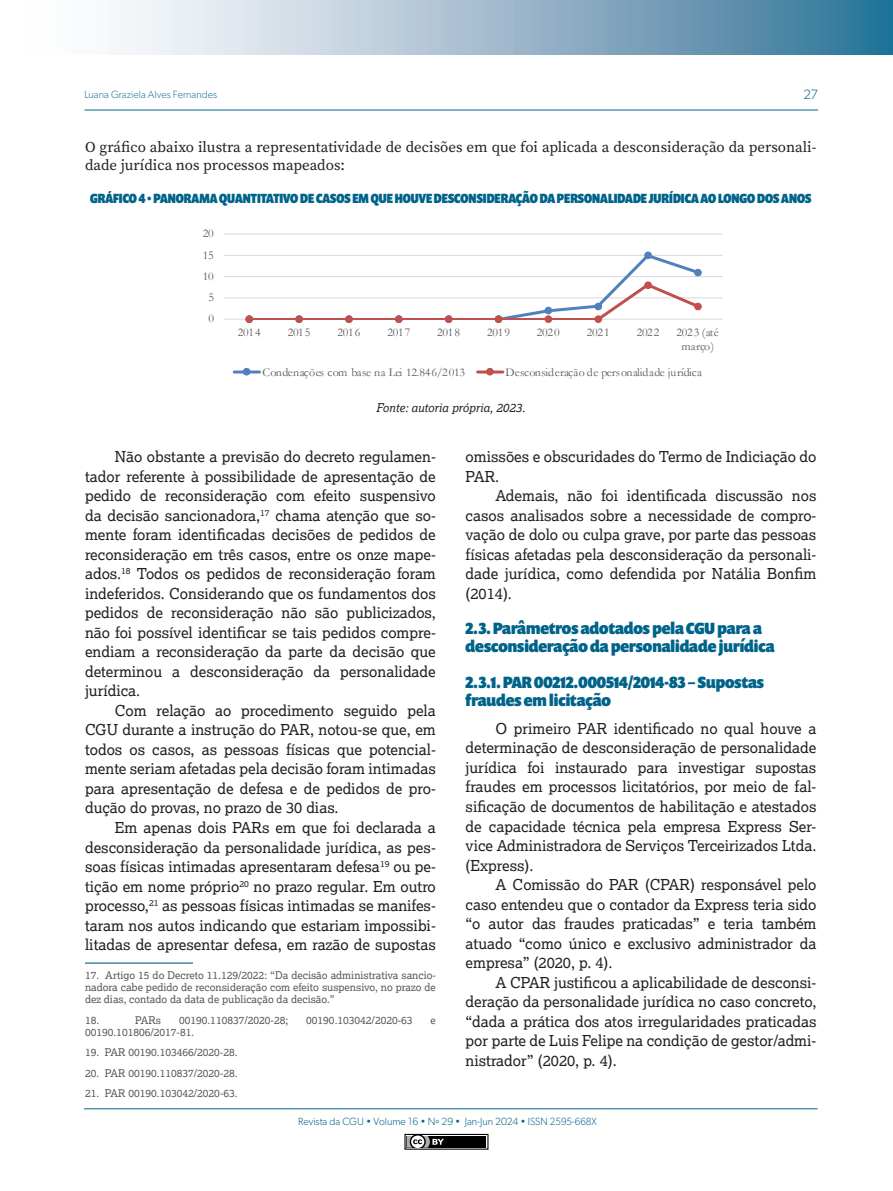
<style>
.page{position:relative;width:893px;height:1191px;background:#fff}
.page>*{position:absolute;margin:0;border:0;box-sizing:border-box;transform-origin:0 0}
.SUBTÍTULO_DUAS_COLUNAS{font:900 16.5px/18px "Prenton RP Cond";color:#006389}
.TEXTO_DUAS_COLUNAS{font:15px/19.5px "Lexia";color:#231f20;text-align:justify}
.TEXTO_CORRENTE{font:15px/18px "Source Serif Variable";color:#231f20}
.TITULO_TABELA_E_GRAFICO{font:900 13.5px "Prenton RP Cond";color:#006389;scale:.93 1}
.t1{font:300 13.5px "Gibson";color:#006389}
.t2{font:12px/14px "Garamond";letter-spacing:-.005em;color:#595959;text-align:center}
.FONTE_DE_DADOS_TABELA_E_GRAFICO{font:italic 12px "Lexia";color:#231f20}
.NOTA_DE_RODAPÉ{font:10.5px/12px "Lexia";color:#57585a;text-align:justify}
.t3{font:300 10.5px "Gibson";color:#006389}
.t4{font:300 10.5px "Gibson";color:#237699}
</style>
<div class="page">
<svg style="left:117px;top:0;width:776px;height:54px;background:#99b7cb"></svg>
<hr style="left:84px;top:110px;width:734px;height:1px;background:#006389">
<hr style="left:84px;top:1108px;width:734px;height:1px;background:#006389">
<div style="left:404px;top:1133px;width:84px;height:16px;border:1px solid #000"></div>
<div style="left:407px;top:1135px;width:79px;height:12px;background:#000"></div>
<svg style="left:407px;top:1135px;width:37px;height:12px"></svg>
<hr style="left:224px;top:297px;width:498px;height:1px;background:#d9d9d9">
<hr style="left:224px;top:276px;width:498px;height:1px;background:#d9d9d9">
<hr style="left:224px;top:255px;width:498px;height:1px;background:#d9d9d9">
<hr style="left:224px;top:233px;width:498px;height:1px;background:#d9d9d9">
<hr style="left:224px;top:319px;width:498px;height:1px;background:#d9d9d9">
<div style="left:644px;top:251px;width:8px;height:8px;border:1px solid #4f81bd;border-radius:50%"></div>
<div style="left:694px;top:269px;width:8px;height:7px;border:1px solid #4f81bd;border-radius:50%"></div>
<div style="left:245px;top:315px;width:8px;height:8px;border:1px solid #c0504d;border-radius:50%"></div>
<div style="left:295px;top:315px;width:8px;height:8px;border:1px solid #c0504d;border-radius:50%"></div>
<div style="left:345px;top:315px;width:8px;height:8px;border:1px solid #c0504d;border-radius:50%"></div>
<div style="left:395px;top:315px;width:8px;height:8px;border:1px solid #c0504d;border-radius:50%"></div>
<div style="left:445px;top:315px;width:7px;height:8px;border:1px solid #c0504d;border-radius:50%"></div>
<div style="left:495px;top:315px;width:7px;height:8px;border:1px solid #c0504d;border-radius:50%"></div>
<div style="left:545px;top:315px;width:7px;height:8px;border:1px solid #c0504d;border-radius:50%"></div>
<div style="left:594px;top:315px;width:8px;height:8px;border:1px solid #c0504d;border-radius:50%"></div>
<svg style="left:246px;top:252px;width:455px;height:70px"></svg>
<div style="left:644px;top:281px;width:8px;height:8px;border:1px solid #c0504d;border-radius:50%"></div>
<div style="left:695px;top:303px;width:6px;height:7px;background:#c0504d;border-radius:50%"></div>
<div style="left:694px;top:303px;width:8px;height:7px;border:1px solid #c0504d;border-radius:50%"></div>
<hr style="left:234px;top:370px;width:26px;height:3px;background:#4f81bd">
<div style="left:243px;top:368px;width:7px;height:7px;border:1px solid #4f81bd;border-radius:50%"></div>
<hr style="left:478px;top:370px;width:25px;height:3px;background:#c0504d">
<div style="left:486px;top:368px;width:8px;height:7px;border:1px solid #c0504d;border-radius:50%"></div>
<hr style="left:85px;top:962px;width:108px;height:1px;background:#006389">
<p class="t4" style="left:84px;top:88px;width:134px">Luana Graziela Alves Fernandes</p>
<p class="t1" style="left:803px;top:86px;width:16px">27</p>
<p class="TEXTO_CORRENTE" style="left:85px;top:138px;width:733px">O gráfico abaixo ilustra a representatividade de decisões em que foi aplicada a desconsideração da personali&shy;dade jurídica nos processos mapeados:</p>
<p class="TITULO_TABELA_E_GRAFICO" style="left:90px;top:190px;width:777px">GRÁFICO 4 • PANORAMA QUANTITATIVO DE CASOS EM QUE HOUVE DESCONSIDERAÇÃO DA PERSONALIDADE JURÍDICA AO LONGO DOS ANOS</p>
<p class="t2" style="left:203px;top:226px;width:12px">20</p>
<p class="t2" style="left:203px;top:248px;width:12px">15</p>
<p class="t2" style="left:203px;top:269px;width:12px">10</p>
<p class="t2" style="left:208px;top:290px;width:7px">5</p>
<p class="t2" style="left:208px;top:311px;width:7px">0</p>
<p class="t2" style="left:238px;top:325px;width:24px">2014</p>
<p class="t2" style="left:288px;top:325px;width:24px">2015</p>
<p class="t2" style="left:338px;top:325px;width:24px">2016</p>
<p class="t2" style="left:387px;top:325px;width:24px">2017</p>
<p class="t2" style="left:437px;top:325px;width:24px">2018</p>
<p class="t2" style="left:487px;top:325px;width:24px">2019</p>
<p class="t2" style="left:537px;top:325px;width:24px">2020</p>
<p class="t2" style="left:587px;top:325px;width:24px">2021</p>
<p class="t2" style="left:637px;top:325px;width:24px">2022</p>
<p class="t2" style="left:677px;top:325px;width:44px">2023 (até março)</p>
<p class="t2" style="left:262px;top:365px;width:204px">Condenações com base na Lei 12.846/2013</p>
<p class="t2" style="left:506px;top:365px;width:198px">Desconsideração de personalidade jurídica</p>
<p class="FONTE_DE_DADOS_TABELA_E_GRAFICO" style="left:376px;top:400px;width:151px">Fonte: autoria própria, 2023.</p>
<p class="TEXTO_DUAS_COLUNAS" style="left:85px;top:447px;width:352px;text-indent:30px">Não obstante a previsão do decreto regulamen&shy;tador referente à possibilidade de apresentação de pedido de reconsideração com efeito suspensivo da decisão sancionadora,<sup>17</sup> chama atenção que so&shy;mente foram identificadas decisões de pedidos de reconsideração em três casos, entre os onze mape&shy;ados.<sup>18</sup> Todos os pedidos de reconsideração foram indeferidos. Considerando que os fundamentos dos pedidos de reconsideração não são publicizados, não foi possível identificar se tais pedidos compre&shy;endiam a reconsideração da parte da decisão que determinou a desconsideração da personalidade jurídica.</p>
<p class="TEXTO_DUAS_COLUNAS" style="left:85px;top:700px;width:352px;text-indent:30px">Com relação ao procedimento seguido pela CGU durante a instrução do PAR, notou-se que, em todos os casos, as pessoas físicas que potencial&shy;mente seriam afetadas pela decisão foram intimadas para apresentação de defesa e de pedidos de pro&shy;dução do provas, no prazo de 30 dias.</p>
<p class="TEXTO_DUAS_COLUNAS" style="left:85px;top:817px;width:352px;text-indent:30px">Em apenas dois PARs em que foi declarada a desconsideração da personalidade jurídica, as pes&shy;soas físicas intimadas apresentaram defesa<sup>19</sup> ou pe&shy;tição em nome próprio<sup>20</sup> no prazo regular. Em outro processo,<sup>21</sup> as pessoas físicas intimadas se manifes&shy;taram nos autos indicando que estariam impossibi&shy;litadas de apresentar defesa, em razão de supostas</p>
<p class="NOTA_DE_RODAPÉ" style="left:85px;top:969px;width:352px">17. Artigo 15 do Decreto 11.129/2022: “Da decisão administrativa sancio&shy;nadora cabe pedido de reconsideração com efeito suspensivo, no prazo de dez dias, contado da data de publicação da decisão.”</p>
<p class="NOTA_DE_RODAPÉ" style="left:85px;top:1013px;width:16px">18.</p>
<p class="NOTA_DE_RODAPÉ" style="left:135px;top:1013px;width:27px">PARs</p>
<p class="NOTA_DE_RODAPÉ" style="left:179px;top:1013px;width:111px">00190.110837/2020-28;</p>
<p class="NOTA_DE_RODAPÉ" style="left:306px;top:1013px;width:108px">00190.103042/2020-63</p>
<p class="NOTA_DE_RODAPÉ" style="left:431px;top:1013px;width:7px">e</p>
<p class="NOTA_DE_RODAPÉ" style="left:85px;top:1025px;width:111px">00190.101806/2017-81.</p>
<p class="NOTA_DE_RODAPÉ" style="left:85px;top:1046px;width:154px">19. PAR 00190.103466/2020-28.</p>
<p class="NOTA_DE_RODAPÉ" style="left:85px;top:1066px;width:154px">20. PAR 00190.110837/2020-28.</p>
<p class="NOTA_DE_RODAPÉ" style="left:85px;top:1087px;width:154px">21. PAR 00190.103042/2020-63.</p>
<p class="TEXTO_DUAS_COLUNAS" style="left:466px;top:447px;width:352px">omissões e obscuridades do Termo de Indiciação do<br>PAR.</p>
<p class="TEXTO_DUAS_COLUNAS" style="left:466px;top:486px;width:352px;text-indent:30px">Ademais, não foi identificada discussão nos casos analisados sobre a necessidade de compro&shy;vação de dolo ou culpa grave, por parte das pessoas físicas afetadas pela desconsideração da personali&shy;dade jurídica, como defendida por Natália Bonfim (2014).</p>
<p class="SUBTÍTULO_DUAS_COLUNAS" style="left:466px;top:619px;width:310px">2.3. Parâmetros adotados pela CGU para a desconsideração da personalidade jurídica</p>
<p class="SUBTÍTULO_DUAS_COLUNAS" style="left:466px;top:673px;width:300px">2.3.1. PAR 00212.000514/2014-83 – Supostas fraudes em licitação</p>
<p class="TEXTO_DUAS_COLUNAS" style="left:466px;top:718px;width:352px;text-indent:30px">O primeiro PAR identificado no qual houve a determinação de desconsideração de personalidade jurídica foi instaurado para investigar supostas fraudes em processos licitatórios, por meio de fal&shy;sificação de documentos de habilitação e atestados de capacidade técnica pela empresa Express Ser&shy;vice Administradora de Serviços Terceirizados Ltda. (Express).</p>
<p class="TEXTO_DUAS_COLUNAS" style="left:466px;top:874px;width:352px;text-indent:30px">A Comissão do PAR (CPAR) responsável pelo caso entendeu que o contador da Express teria sido “o autor das fraudes praticadas” e teria também atuado “como único e exclusivo administrador da empresa” (2020, p. 4).</p>
<p class="TEXTO_DUAS_COLUNAS" style="left:466px;top:972px;width:352px;text-indent:30px">A CPAR justificou a aplicabilidade de desconsi&shy;deração da personalidade jurídica no caso concreto, “dada a prática dos atos irregularidades praticadas por parte de Luis Felipe na condição de gestor/admi&shy;nistrador” (2020, p. 4).</p>
<p class="t3" style="left:298px;top:1115px;width:300px">Revista da CGU • Volume 16 • Nº 29 • Jan-Jun 2024 • ISSN 2595-668X</p>
</div>
